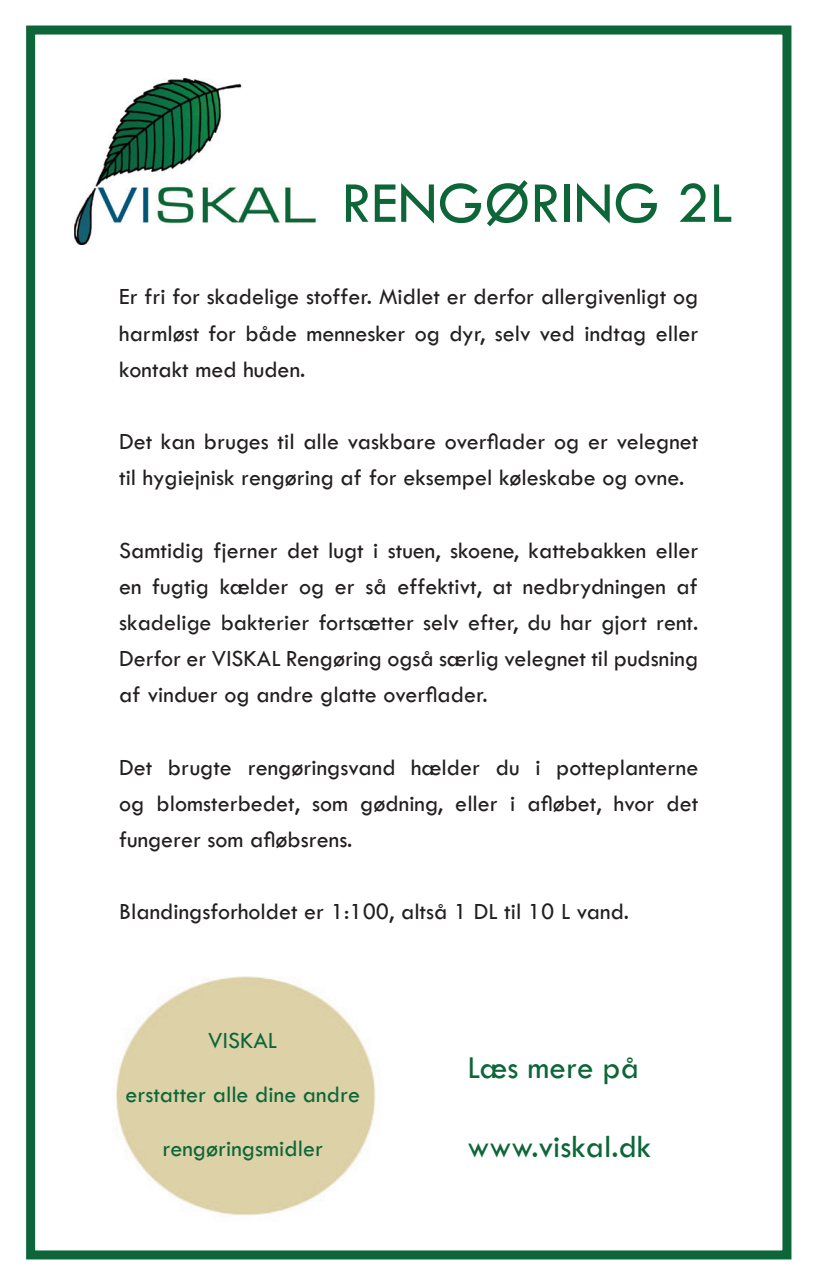
<style>
.page{position:relative;width:817px;height:1285px;background:#fff}
.page>*{position:absolute;margin:0;border:0;box-sizing:border-box;transform-origin:0 0}
.t1{font:60px "Tw Cen";color:#0c6638}
.Default{font:33px "Tw Cen";color:#0c6638}
.Pa1{font:24px/36px "Tw Cen";color:#231f20;text-align:justify}
.Pa1-2{font:24px "Tw Cen";color:#0c6638}
</style>
<div class="page">
<div style="left:26px;top:26px;width:765px;height:1233px;border:9px solid #0c6638"></div>
<img style="left:74px;top:78px;width:243px;height:166px">
<img style="left:116px;top:976px;width:260px;height:241px">
<p class="t1" style="left:341px;top:167px;width:393px">RENGØRING 2L</p>
<p class="Pa1" style="left:119px;top:278px;width:580px">Er fri for skadelige stoffer. Midlet er derfor allergivenligt og harmløst for både mennesker og dyr, selv ved indtag eller kontakt med huden.</p>
<p class="Pa1" style="left:119px;top:423px;width:580px">Det kan bruges til alle vaskbare overflader og er velegnet til hygiejnisk rengøring af for eksempel køleskabe og ovne.</p>
<p class="Pa1" style="left:119px;top:532px;width:580px">Samtidig fjerner det lugt i stuen, skoene, kattebakken eller en fugtig kælder og er så effektivt, at nedbrydningen af skadelige bakterier fortsætter selv efter, du har gjort rent.<br>Derfor er VISKAL Rengøring også særlig velegnet til pudsning af vinduer og andre glatte overflader.</p>
<p class="Pa1" style="left:119px;top:748px;width:580px">Det brugte rengøringsvand hælder du i potteplanterne og blomsterbedet, som gødning, eller i afløbet, hvor det fungerer som afløbsrens.</p>
<p class="Pa1" style="left:119px;top:893px;width:511px">Blandingsforholdet er 1:100, altså 1 DL til 10 L vand.</p>
<p class="Pa1-2" style="left:208px;top:1025px;width:70px">VISKAL</p>
<p class="Pa1-2" style="left:125px;top:1079px;width:236px">erstatter alle dine andre</p>
<p class="Pa1-2" style="left:162px;top:1133px;width:162px">rengøringsmidler</p>
<p class="Default" style="left:467px;top:1047px;width:173px">Læs mere på</p>
<p class="Default" style="left:467px;top:1126px;width:185px">www.viskal.dk</p>
</div>
